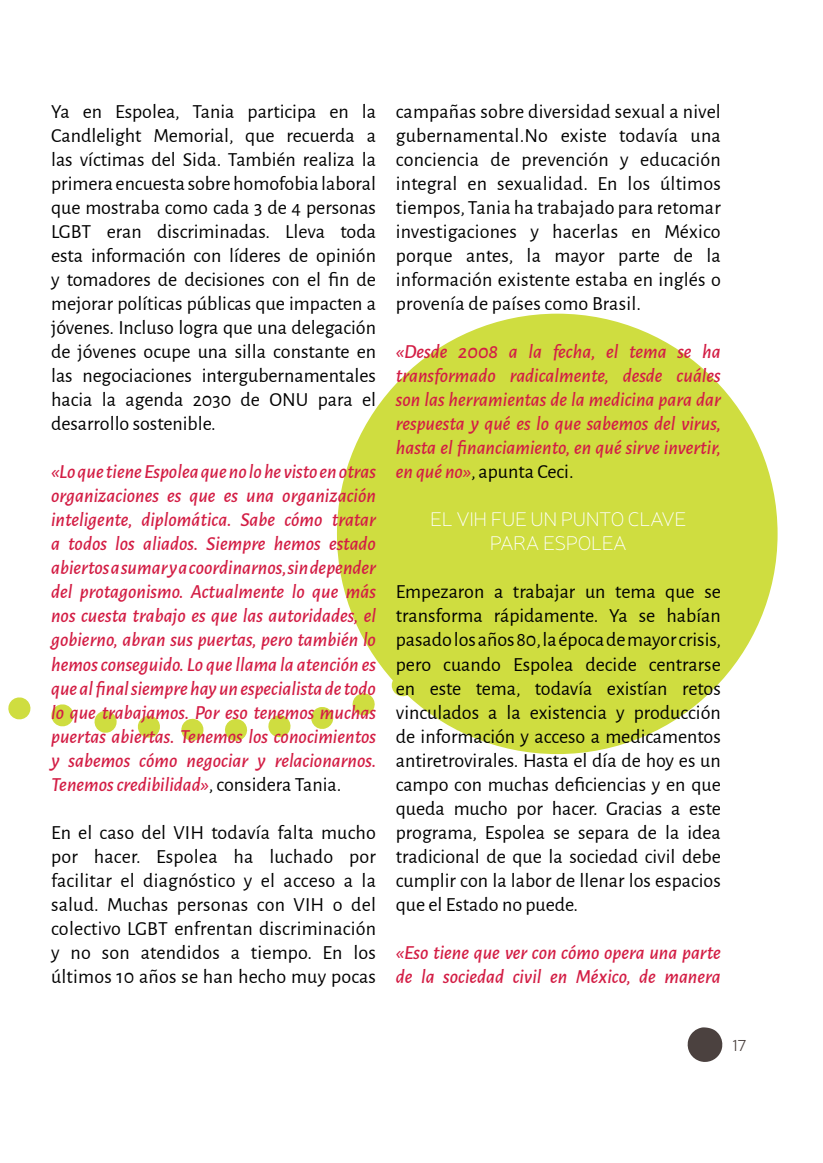
<style>
.page{position:relative;width:823px;height:1163px;background:#fff}
.page>*{position:absolute;margin:0;border:0;box-sizing:border-box;transform-origin:0 0}
.t1{font:20px/24px "Alegreya Sans";color:#000;text-align:justify}
.t2{font:italic 500 20px/24px "Alegreya Sans";color:#d31e45;text-align:justify}
.t3{font:100 20px/24px "Neris";letter-spacing:-.02em;color:#fff;text-align:center}
.t4{font:300 16px "Neris";color:#4b413f}
.s1{font-weight:400;font-style:normal;color:#000}
</style>
<div class="page">
<svg style="left:687px;top:1027px;width:35px;height:34px"></svg>
<svg style="left:8px;top:440px;width:553px;height:315px"></svg>
<div style="left:337px;top:313px;width:440px;height:441px;background:#cfdd40;border-radius:50%"></div>
<p class="t1" style="left:51px;top:100px;width:326px">Ya en Espolea, Tania participa en la Candlelight Memorial, que recuerda a las víctimas del Sida. También realiza la primera encuesta sobre homofobia laboral que mostraba como cada 3 de 4 personas LGBT eran discriminadas. Lleva toda esta información con líderes de opinión y tomadores de decisiones con el fin de mejorar políticas públicas que impacten a jóvenes. Incluso logra que una delegación de jóvenes ocupe una silla constante en las negociaciones intergubernamentales hacia la agenda 2030 de ONU para el desarrollo sostenible.</p>
<p class="t2" style="left:51px;top:460px;width:326px">«Lo que tiene Espolea que no lo he visto en otras organizaciones es que es una organización inteligente, diplomática. Sabe cómo tratar a todos los aliados. Siempre hemos estado abiertos a sumar y a coordinarnos, sin depender del protagonismo. Actualmente lo que más nos cuesta trabajo es que las autoridades, el gobierno, abran sus puertas, pero también lo hemos conseguido. Lo que llama la atención es que al final siempre hay un especialista de todo lo que trabajamos. Por eso tenemos muchas puertas abiertas. Tenemos los conocimientos y sabemos cómo negociar y relacionarnos.<br>Tenemos credibilidad»<span class="s1">, considera Tania.</span></p>
<p class="t1" style="left:51px;top:820px;width:326px">En el caso del VIH todavía falta mucho por hacer. Espolea ha luchado por facilitar el diagnóstico y el acceso a la salud. Muchas personas con VIH o del colectivo LGBT enfrentan discriminación y no son atendidos a tiempo. En los últimos 10 años se han hecho muy pocas</p>
<p class="t1" style="left:395px;top:100px;width:326px">campañas sobre diversidad sexual a nivel gubernamental.No existe todavía una conciencia de prevención y educación integral en sexualidad. En los últimos tiempos, Tania ha trabajado para retomar investigaciones y hacerlas en México porque antes, la mayor parte de la información existente estaba en inglés o provenía de países como Brasil.</p>
<p class="t2" style="left:395px;top:340px;width:326px">«Desde 2008 a la fecha, el tema se ha transformado radicalmente, desde cuáles son las herramientas de la medicina para dar respuesta y qué es lo que sabemos del virus, hasta el financiamiento, en qué sirve invertir, en qué no»<span class="s1">, apunta Ceci.</span></p>
<p class="t3" style="left:430px;top:507px;width:257px">EL VIH FUE UN PUNTO CLAVE<br>PARA ESPOLEA</p>
<p class="t1" style="left:395px;top:580px;width:326px">Empezaron a trabajar un tema que se transforma rápidamente. Ya se habían pasado los años 80, la época de mayor crisis, pero cuando Espolea decide centrarse en este tema, todavía existían retos vinculados a la existencia y producción de información y acceso a medicamentos antiretrovirales. Hasta el día de hoy es un campo con muchas deficiencias y en que queda mucho por hacer. Gracias a este programa, Espolea se separa de la idea tradicional de que la sociedad civil debe cumplir con la labor de llenar los espacios que el Estado no puede.</p>
<p class="t2" style="left:395px;top:940px;width:326px">«Eso tiene que ver con cómo opera una parte de la sociedad civil en México, de manera</p>
<p class="t4" style="left:732px;top:1034px;width:16px">17</p>
</div>
